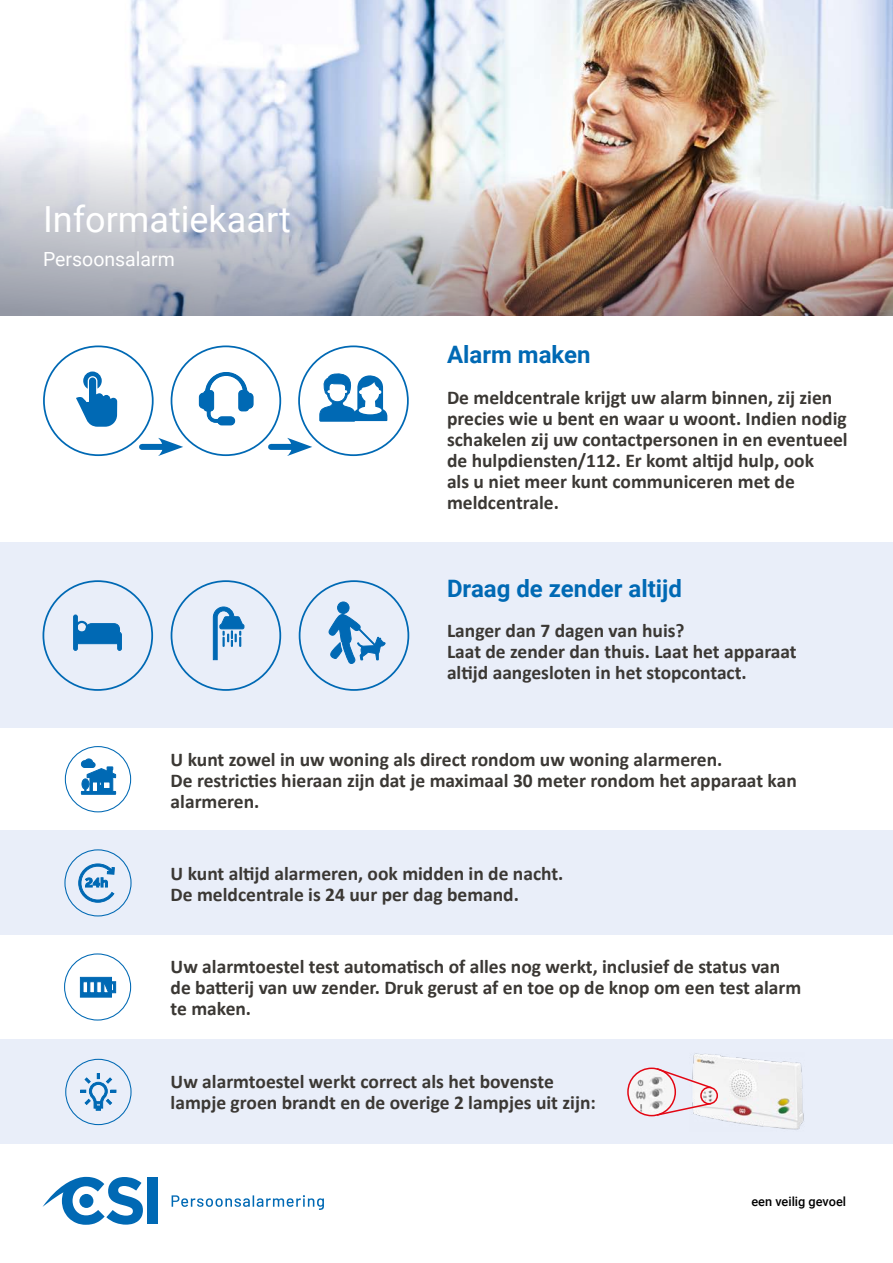
<style>
.page{position:relative;width:893px;height:1263px;background:#fff}
.page>*{position:absolute;margin:0;border:0;box-sizing:border-box;transform-origin:0 0}
.t1{font:36px "Roboto";color:#fff}
.t2{font:700 24px "Roboto";color:#0069b4}
.t3{font:700 19.5px/21px "Calibri";color:#3b3834}
.t4{font:19.5px "Roboto";color:#fff}
.t5{font:500 12.75px "Roboto";color:#000}
</style>
<div class="page">
<div style="left:0;top:831px;width:893px;height:104px;background:#e9eef9"></div>
<div style="left:0;top:1039px;width:893px;height:104px;background:#e9eef9"></div>
<svg style="left:65px;top:746px;width:66px;height:66px"></svg>
<svg style="left:64px;top:849px;width:68px;height:67px"></svg>
<svg style="left:64px;top:953px;width:67px;height:67px"></svg>
<svg style="left:65px;top:1059px;width:67px;height:66px"></svg>
<img style="left:693px;top:1053px;width:111px;height:77px">
<div style="left:700px;top:1087px;width:18px;height:17px;border:2px solid #e30613;border-radius:50%"></div>
<img style="left:628px;top:1068px;width:47px;height:47px;border-radius:24px">
<div style="left:627px;top:1067px;width:49px;height:49px;border:2px solid #e30613;border-radius:50%"></div>
<svg style="left:655px;top:1067px;width:58px;height:23px"></svg>
<svg style="left:655px;top:1102px;width:58px;height:15px"></svg>
<svg style="left:172px;top:1195px;width:152px;height:15px"></svg>
<div style="left:147px;top:1178px;width:10px;height:46px;background:#0069b4"></div>
<svg style="left:43px;top:1177px;width:100px;height:48px"></svg>
<div style="left:79px;top:1194px;width:14px;height:14px;background:#0069b4;border-radius:50%"></div>
<div style="left:0;top:542px;width:893px;height:185px;background:#e9eef9"></div>
<svg style="left:43px;top:345px;width:238px;height:111px"></svg>
<div style="left:271px;top:444px;width:26px;height:6px;background:#0069b4"></div>
<svg style="left:287px;top:345px;width:122px;height:111px"></svg>
<svg style="left:171px;top:580px;width:110px;height:111px"></svg>
<svg style="left:299px;top:580px;width:110px;height:111px"></svg>
<svg style="left:43px;top:580px;width:110px;height:111px"></svg>
<div style="left:75px;top:621px;width:13px;height:13px;border:2px solid #0069b4;border-radius:50%"></div>
<img style="left:0;top:0;width:893px;height:316px">
<h1 class="t1" style="left:43px;top:194px;width:249px">Informatiekaart</h1>
<p class="t4" style="left:43px;top:245px;width:133px">Persoonsalarm</p>
<p class="t2" style="left:447px;top:338px;width:145px">Alarm maken</p>
<p class="t3" style="left:447px;top:386px;width:402px">De meldcentrale krijgt uw alarm binnen, zij zien precies wie u bent en waar u woont. Indien nodig schakelen zij uw contactpersonen in en eventueel de hulpdiensten/112. Er komt altijd hulp, ook<br>als u niet meer kunt communiceren met de meldcentrale.</p>
<p class="t2" style="left:447px;top:572px;width:237px">Draag de zender altijd</p>
<p class="t3" style="left:447px;top:619px;width:351px">Langer dan 7 dagen van huis?<br>Laat de zender dan thuis. Laat het apparaat altijd aangesloten in het stopcontact.</p>
<p class="t3" style="left:171px;top:748px;width:628px">U kunt zowel in uw woning als direct rondom uw woning alarmeren.<br>De restricties hieraan zijn dat je maximaal 30 meter rondom het apparaat kan alarmeren.</p>
<p class="t3" style="left:171px;top:862px;width:394px">U kunt altijd alarmeren, ook midden in de nacht.<br>De meldcentrale is 24 uur per dag bemand.</p>
<p class="t3" style="left:171px;top:955px;width:632px">Uw alarmtoestel test automatisch of alles nog werkt, inclusief de status van de batterij van uw zender. Druk gerust af en toe op de knop om een test alarm te maken.</p>
<p class="t3" style="left:171px;top:1070px;width:427px">Uw alarmtoestel werkt correct als het bovenste lampje groen brandt en de overige 2 lampjes uit zijn:</p>
<p class="t5" style="left:751px;top:1192px;width:96px">een veilig gevoel</p>
</div>
